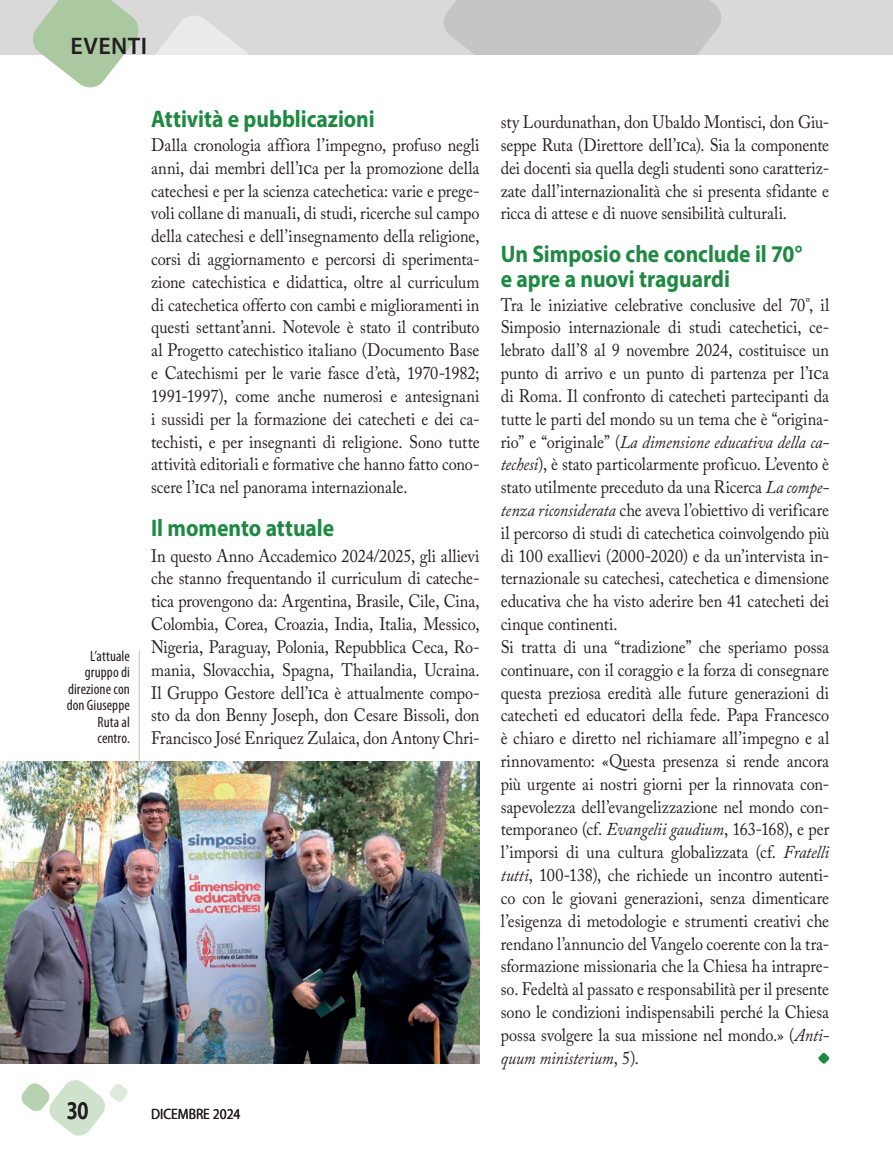
<style>
.page{position:relative;width:893px;height:1149px;background:#fff}
.page>*{position:absolute;margin:0;border:0;box-sizing:border-box;transform-origin:0 0}
.t1{font:600 25.5px "Myriad Pro";color:#231f20;scale:.8 1}
.t2{font:700 24px/25.5px "Myriad Pro";letter-spacing:-.005em;color:#1d8941;scale:.9 1}
.t3{font:600 24px "Myriad Pro";letter-spacing:.02em;color:#231f20}
.t4{font:18px/22.8px "Adobe Caslon Pro";letter-spacing:-.01em;color:#231f20;text-align:justify;scale:.9 1}
.t5{font:condensed 15px/16.5px "Myriad Pro";letter-spacing:.005em;color:#231f20;text-align:right}
.t6{font:15px "Myriad Pro";color:#231f20;scale:.9 1}
.s1{font-size:19.5px}
.s2{font-style:italic}
</style>
<div class="page">
<div style="left:0;top:0;width:893px;height:54px;background:#d9d9da"></div>
<div style="left:444px;top:0;width:277px;height:54px;background:#c5c5c5"></div>
<svg style="left:31px;top:0;width:222px;height:88px"></svg>
<svg style="left:21px;top:1080px;width:107px;height:56px"></svg>
<svg style="left:818px;top:1053px;width:11px;height:10px"></svg>
<img style="left:0;top:761px;width:480px;height:302px">
<hr style="left:892px;top:642px;width:1px;height:86px;background:#4e819f">
<hr style="left:892px;top:642px;width:1px;height:32px;background:#fff">
<hr style="left:139px;top:650px;width:1px;height:111px;background:#bdce8e">
<h2 class="t3" style="left:70px;top:31px;width:78px">EVENTI</h2>
<p class="t5" style="left:67px;top:647px;width:65px">L’attuale gruppo di direzione con don Giuseppe<br>Ruta al centro.</p>
<h2 class="t2" style="left:151px;top:105px;width:250px">Attività e pubblicazioni</h2>
<p class="t4" style="left:151px;top:133px;width:366px">Dalla cronologia affiora l’impegno, profuso negli anni, dai membri dell’<span class="s1">ic</span>a per la promozione della catechesi e per la scienza catechetica: varie e prege&shy;voli collane di manuali, di studi, ricerche sul campo della catechesi e dell’insegnamento della religione, corsi di aggiornamento e percorsi di sperimenta&shy;zione catechistica e didattica, oltre al curriculum di catechetica offerto con cambi e miglioramenti in questi settant’anni. Notevole è stato il contributo al Progetto catechistico italiano (Documento Base e Catechismi per le varie fasce d’età, 1970-1982; 1991-1997), come anche numerosi e antesignani i sussidi per la formazione dei catecheti e dei ca&shy;techisti, e per insegnanti di religione. Sono tutte attività editoriali e formative che hanno fatto cono&shy;scere l’<span class="s1">ic</span>a nel panorama internazionale.</p>
<h2 class="t2" style="left:151px;top:514px;width:205px">Il momento attuale</h2>
<p class="t4" style="left:151px;top:544px;width:366px">In questo Anno Accademico 2024/2025, gli allievi che stanno frequentando il curriculum di cateche&shy;tica provengono da: Argentina, Brasile, Cile, Cina, Colombia, Corea, Croazia, India, Italia, Messico, Nigeria, Paraguay, Polonia, Repubblica Ceca, Ro&shy;mania, Slovacchia, Spagna, Thailandia, Ucraina.<br>Il Gruppo Gestore dell’<span class="s1">ic</span>a è attualmente compo&shy;sto da don Benny Joseph, don Cesare Bissoli, don Francisco José Enriquez Zulaica, don Antony Chri-</p>
<h1 class="t1" style="left:67px;top:1093px;width:29px">30</h1>
<p class="t6" style="left:151px;top:1104px;width:101px">DICEMBRE 2024</p>
<p class="t4" style="left:501px;top:110px;width:366px">sty Lourdunathan, don Ubaldo Montisci, don Giu&shy;seppe Ruta (Direttore dell’<span class="s1">ic</span>a). Sia la componente dei docenti sia quella degli studenti sono caratteriz&shy;zate dall’internazionalità che si presenta sfidante e ricca di attese e di nuove sensibilità culturali.</p>
<h2 class="t2" style="left:501px;top:240px;width:337px">Un Simposio che conclude il 70° e apre a nuovi traguardi</h2>
<p class="t4" style="left:501px;top:293px;width:366px;text-align:left">Tra le iniziative celebrative conclusive del 70°, il Simposio internazionale di studi catechetici, ce&shy;lebrato dall’8 al 9 novembre 2024, costituisce un punto di arrivo e un punto di partenza per l’<span class="s1">ic</span>a di Roma. Il confronto di catecheti partecipanti da tutte le parti del mondo su un tema che è “origina&shy;rio” e “originale” (<span class="s2">La dimensione educativa della ca&shy;techesi</span>), è stato particolarmente proficuo. L’evento è stato utilmente preceduto da una Ricerca <span class="s2">La compe&shy;tenza riconsiderata</span> che aveva l’obiettivo di verificare il percorso di studi di catechetica coinvolgendo più di 100 exallievi (2000-2020) e da un’intervista in&shy;ternazionale su catechesi, catechetica e dimensione educativa che ha visto aderire ben 41 catecheti dei cinque continenti.<br>Si tratta di una “tradizione” che speriamo possa continuare, con il coraggio e la forza di consegnare questa preziosa eredità alle future generazioni di catecheti ed educatori della fede. Papa Francesco è chiaro e diretto nel richiamare all’impegno e al rinnovamento: «Questa presenza si rende ancora più urgente ai nostri giorni per la rinnovata con&shy;sapevolezza dell’evangelizzazione nel mondo con&shy;temporaneo (cf. <span class="s2">Evangelii gaudium</span>, 163-168), e per l’imporsi di una cultura globalizzata (cf. <span class="s2">Fratelli tutti</span>, 100-138), che richiede un incontro autenti&shy;co con le giovani generazioni, senza dimenticare l’esigenza di metodologie e strumenti creativi che rendano l’annuncio del Vangelo coerente con la tra&shy;sformazione missionaria che la Chiesa ha intrapre&shy;so. Fedeltà al passato e responsabilità per il presente sono le condizioni indispensabili perché la Chiesa possa svolgere la sua missione nel mondo.» (<span class="s2">Anti&shy;quum ministerium</span>, 5).</p>
</div>
